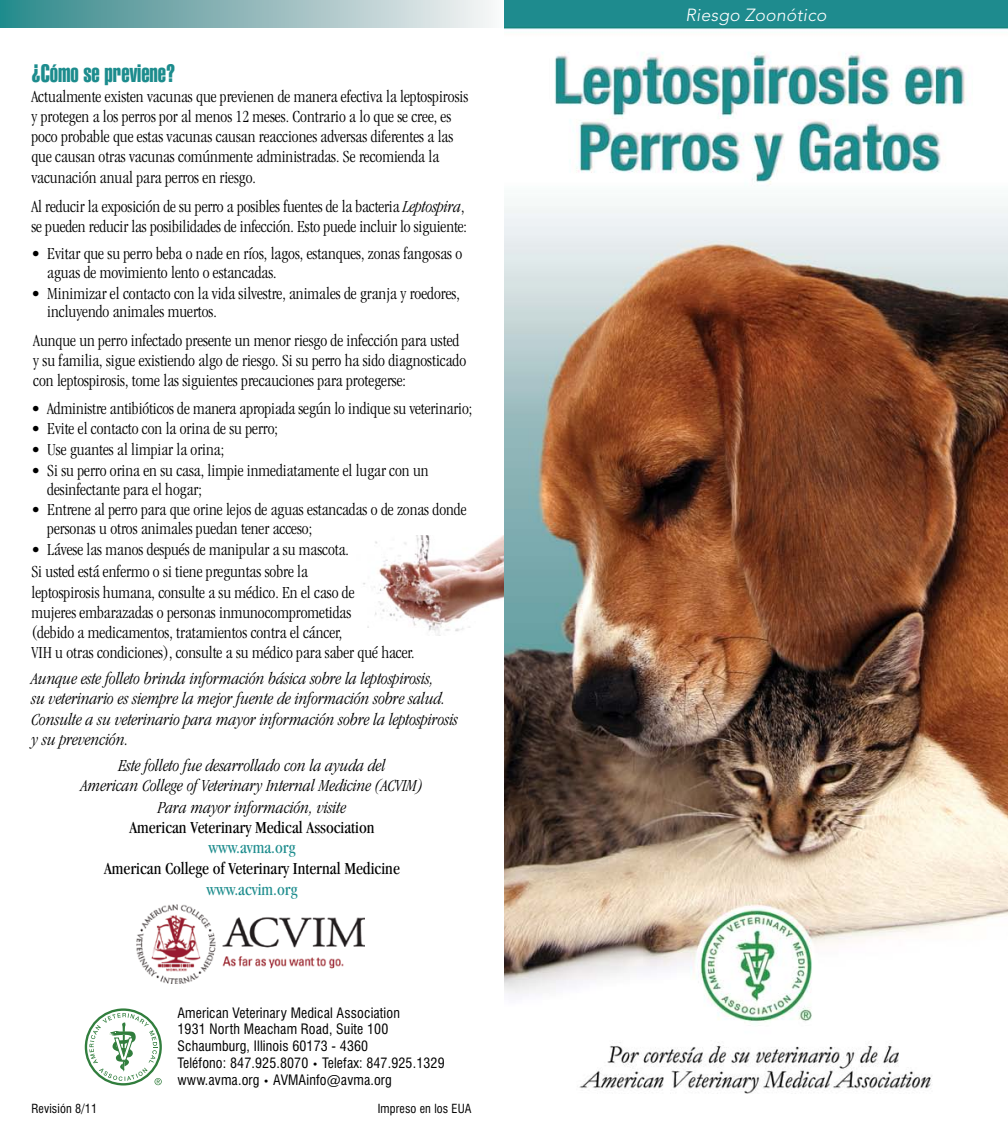
<style>
.page{position:relative;width:1008px;height:1134px;background:#fff}
.page>*{position:absolute;margin:0;border:0;box-sizing:border-box;transform-origin:0 0}
.t1{font:24.5px "Swiss 911 BT Extra Compressed";color:#1c8c8d}
.t2{font:300 condensed 17.5px/20.1px "Garamond";color:#000}
.t3{font:italic 300 condensed 17.5px/20.1px "Garamond";color:#000}
.t4{font:condensed 17.5px "Garamond";color:#000}
.t5{font:condensed 17.5px "Garamond";color:#1c8c8d}
.t6{font:italic 300 17.5px "Avenir";letter-spacing:.015em;color:#fff}
.t7{font:condensed 14px/16.8px "Swiss 721 BT";letter-spacing:.01em;color:#000}
.t8{font:condensed 12.25px "Swiss 721 BT";letter-spacing:.01em;color:#000}
.s1{font-style:italic}
.s2{font-size:10.5px}
</style>
<div class="page">
<img style="left:363px;top:536px;width:141px;height:100px">
<img style="left:136px;top:904px;width:229px;height:79px">
<img style="left:504px;top:0;width:504px;height:1094px">
<div style="left:85px;top:1008px;width:77px;height:78px;border:2px solid #317e3d;border-radius:50%"></div>
<svg style="left:89px;top:1013px;width:73px;height:72px"></svg>
<div style="left:0;top:0;width:504px;height:28px;background:linear-gradient(to right,#2d8588,#f9f2f3)"></div>
<h1 class="t1" style="left:32px;top:59px;width:145px">¿Cómo se previene?</h1>
<p class="t2" style="left:32px;top:86px;width:438px">Actualmente existen vacunas que previenen de manera efectiva la leptospirosis y protegen a los perros por al menos 12 meses. Contrario a lo que se cree, es poco probable que estas vacunas causan reacciones adversas diferentes a las que causan otras vacunas comúnmente administradas. Se recomienda la vacunación anual para perros en riesgo.</p>
<p class="t2" style="left:31px;top:197px;width:437px">Al reducir la exposición de su perro a posibles fuentes de la bacteria <span class="s1">Leptospira</span>, se pueden reducir las posibilidades de infección. Esto puede incluir lo siguiente:</p>
<p class="t2" style="left:47px;top:245px;width:416px;line-height:18.4px;text-indent:-16px">• Evitar que su perro beba o nade en ríos, lagos, estanques, zonas fangosas o aguas de movimiento lento o estancadas.</p>
<p class="t2" style="left:47px;top:284px;width:414px;line-height:18.4px;text-indent:-16px">• Minimizar el contacto con la vida silvestre, animales de granja y roedores, incluyendo animales muertos.</p>
<p class="t2" style="left:33px;top:331px;width:434px">Aunque un perro infectado presente un menor riesgo de infección para usted y su familia, sigue existiendo algo de riesgo. Si su perro ha sido diagnosticado con leptospirosis, tome las siguientes precauciones para protegerse:</p>
<p class="t2" style="left:31px;top:398px;width:442px">• Administre antibióticos de manera apropiada según lo indique su veterinario;</p>
<p class="t2" style="left:31px;top:419px;width:248px">• Evite el contacto con la orina de su perro;</p>
<p class="t2" style="left:31px;top:440px;width:194px">• Use guantes al limpiar la orina;</p>
<p class="t2" style="left:47px;top:462px;width:383px;line-height:18.4px;text-indent:-16px">• Si su perro orina en su casa, limpie inmediatamente el lugar con un desinfectante para el hogar;</p>
<p class="t2" style="left:47px;top:501px;width:421px;line-height:18.4px;text-indent:-16px">• Entrene al perro para que orine lejos de aguas estancadas o de zonas donde personas u otros animales puedan tener acceso;</p>
<p class="t2" style="left:31px;top:538px;width:319px;line-height:22.6px">• Lávese las manos después de manipular a su mascota.<br>Si usted está enfermo o si tiene preguntas sobre la</p>
<p class="t2" style="left:31px;top:582px;width:385px">leptospirosis humana, consulte a su médico. En el caso de<br>mujeres embarazadas o personas inmunocomprometidas<br>(debido a medicamentos, tratamientos contra el cáncer,<br>VIH u otras condiciones), consulte a su médico para saber qué hacer.</p>
<p class="t3" style="left:31px;top:669px;width:428px">Aunque este folleto brinda información básica sobre la leptospirosis,<br>su veterinario es siempre la mejor fuente de información sobre salud.<br>Consulte a su veterinario para mayor información sobre la leptospirosis y su prevención.</p>
<p class="t3" style="left:81px;top:755px;width:343px;line-height:20.8px;text-align:center">Este folleto fue desarrollado con la ayuda del<br>American College of Veterinary Internal Medicine (ACVIM)<br>Para mayor información, visite</p>
<p class="t4" style="left:129px;top:817px;width:247px">American Veterinary Medical Association</p>
<p class="t5" style="left:208px;top:838px;width:89px">www.avma.org</p>
<p class="t4" style="left:104px;top:859px;width:297px">American College of Veterinary Internal Medicine</p>
<p class="t5" style="left:206px;top:880px;width:93px">www.acvim.org</p>
<p class="t7" style="left:177px;top:1004px;width:269px">American Veterinary Medical Association<br>1931 North Meacham Road, Suite 100<br>Schaumburg, Illinois 60173 - 4360<br>Teléfono: 847.925.8070 <span class="s2">•</span> Telefax: 847.925.1329 www.avma.org <span class="s2">•</span> AVMAinfo@avma.org</p>
<p class="t8" style="left:32px;top:1101px;width:67px">Revisión 8/11</p>
<p class="t8" style="left:378px;top:1101px;width:95px">Impreso en los EUA</p>
<p class="t6" style="left:686px;top:4px;width:142px">Riesgo Zoonótico</p>
</div>
